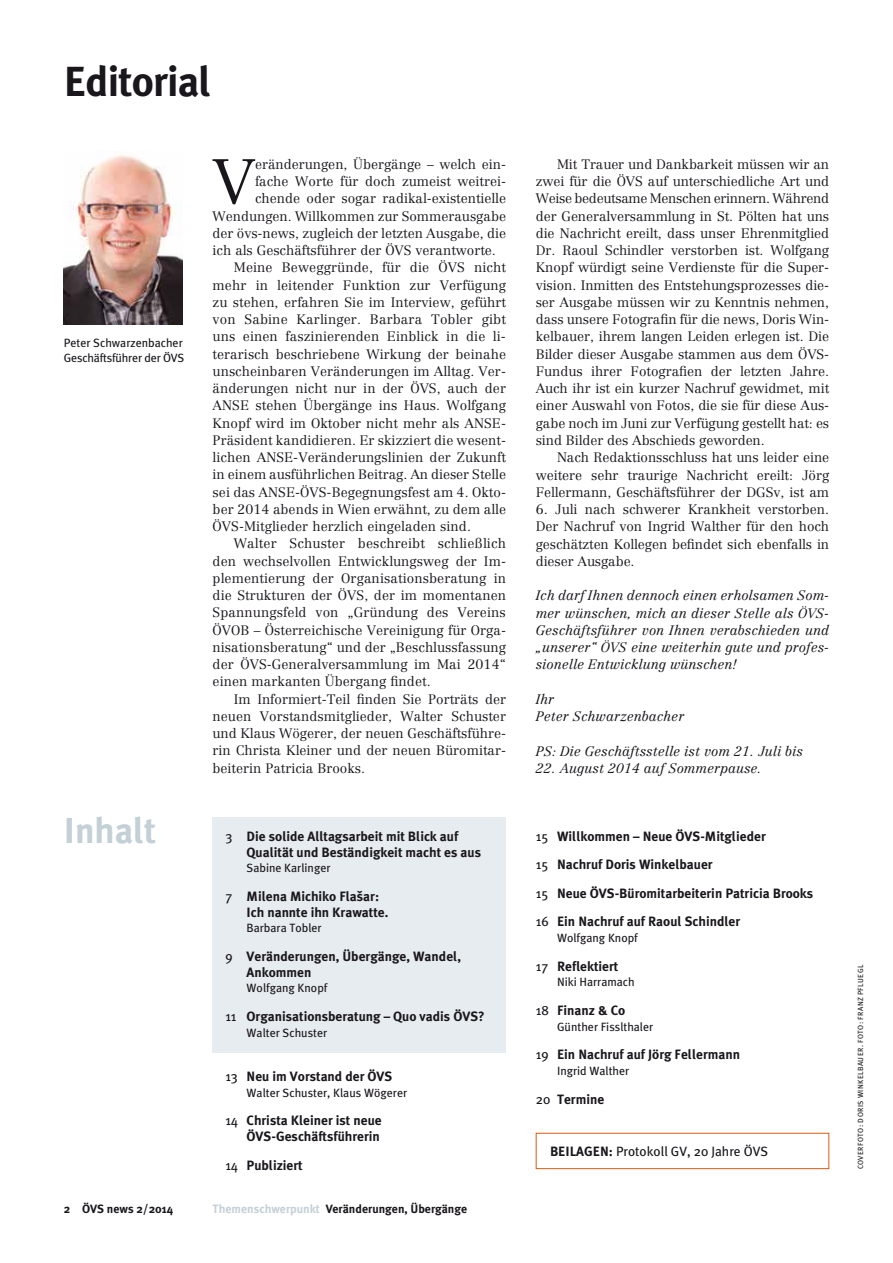
<style>
.page{position:relative;width:893px;height:1263px;background:#fff}
.page>*{position:absolute;margin:0;border:0;box-sizing:border-box;transform-origin:0 0}
.t1{font:300 61.95px "Centennial LT Std";color:#1a171c}
.t2{font:700 42px "Meta Plus";letter-spacing:-.02em;color:#1a171c}
.t3{font:700 36px "Meta Plus";color:#c3d0d6}
.t4{font:300 13.5px/17.2px "Centennial LT Std";letter-spacing:.005em;color:#1a171c;text-align:justify}
.t5{font:700 13.5px/15.8px "Meta Plus";color:#1a171c}
.t6{font:italic 300 13.5px/17.2px "Centennial LT Std";color:#1a171c;text-align:justify}
.t7{font:13.5px "Meta Plus";color:#1a171c}
.t8{font:12px/15px "Meta Plus";color:#1a171c}
.t9{font:700 12px "Meta Plus";color:#1a171c}
.t10{font:7.5px "Meta Plus";letter-spacing:.05em;color:#1a171c}
.s1{font-weight:400}
.s2{color:#c3d0d6}
.s3{font-weight:700}
</style>
<div class="page">
<div style="left:213px;top:817px;width:293px;height:236px;background:#e6ecef"></div>
<img style="left:64px;top:155px;width:119px;height:170px">
<div style="left:536px;top:1133px;width:293px;height:36px;border:1px solid #dc5b10"></div>
<h2 class="t2" style="left:64px;top:58px;width:149px">Editorial</h2>
<p class="t8" style="left:64px;top:335px;width:120px">Peter Schwarzenbacher<br>Geschäftsführer der ÖVS</p>
<h3 class="t3" style="left:64px;top:810px;width:94px">Inhalt</h3>
<h1 class="t1" style="left:213px;top:145px;width:44px">V</h1>
<p class="t4" style="left:255px;top:155px;width:252px">eränderungen, Übergänge – welch ein-</p>
<p class="t4" style="left:255px;top:173px;width:252px">fache Worte für doch zumeist weitrei-</p>
<p class="t4" style="left:255px;top:190px;width:252px">chende oder sogar radikal-existentielle</p>
<p class="t4" style="left:213px;top:207px;width:295px">Wendungen. Willkommen zur Sommerausgabe</p>
<p class="t4" style="left:213px;top:224px;width:295px">der övs-news, zugleich der letzten Ausgabe, die</p>
<p class="t4" style="left:213px;top:242px;width:285px">ich als Geschäftsführer der ÖVS verantworte.</p>
<p class="t4" style="left:234px;top:259px;width:274px">Meine Beweggründe, für die ÖVS nicht</p>
<p class="t4" style="left:213px;top:276px;width:295px">mehr in leitender Funktion zur Verfügung</p>
<p class="t4" style="left:213px;top:293px;width:295px">zu stehen, erfahren Sie im Interview, geführt</p>
<p class="t4" style="left:213px;top:311px;width:295px">von Sabine Karlinger. Barbara Tobler gibt</p>
<p class="t4" style="left:213px;top:328px;width:295px">uns einen faszinierenden Einblick in die li-</p>
<p class="t4" style="left:213px;top:345px;width:295px">terarisch beschriebene Wirkung der beinahe</p>
<p class="t4" style="left:213px;top:363px;width:295px">unscheinbaren Veränderungen im Alltag. Ver-</p>
<p class="t4" style="left:213px;top:380px;width:295px">änderungen nicht nur in der ÖVS, auch der</p>
<p class="t4" style="left:213px;top:397px;width:295px">ANSE stehen Übergänge ins Haus. Wolfgang</p>
<p class="t4" style="left:213px;top:414px;width:295px">Knopf wird im Oktober nicht mehr als ANSE-</p>
<p class="t4" style="left:213px;top:432px;width:293px">Präsident kandidieren. Er skizziert die wesent-</p>
<p class="t4" style="left:213px;top:449px;width:295px">lichen ANSE-Veränderungslinien der Zukunft</p>
<p class="t4" style="left:213px;top:466px;width:295px">in einem ausführlichen Beitrag. An dieser Stelle</p>
<p class="t4" style="left:213px;top:483px;width:295px">sei das ANSE-ÖVS-Begegnungsfest am 4. Okto-</p>
<p class="t4" style="left:213px;top:501px;width:295px">ber 2014 abends in Wien erwähnt, zu dem alle</p>
<p class="t4" style="left:213px;top:518px;width:260px">ÖVS-Mitglieder herzlich eingeladen sind.</p>
<p class="t4" style="left:234px;top:535px;width:274px">Walter Schuster beschreibt schließlich</p>
<p class="t4" style="left:213px;top:552px;width:295px">den wechselvollen Entwicklungsweg der Im-</p>
<p class="t4" style="left:213px;top:570px;width:295px">plementierung der Organisationsberatung in</p>
<p class="t4" style="left:213px;top:587px;width:295px">die Strukturen der ÖVS, der im momentanen</p>
<p class="t4" style="left:213px;top:604px;width:295px">Spannungsfeld von „Gründung des Vereins</p>
<p class="t4" style="left:213px;top:621px;width:295px">ÖVOB – Österreichische Vereinigung für Orga-</p>
<p class="t4" style="left:213px;top:639px;width:295px">nisationsberatung“ und der „Beschlussfassung</p>
<p class="t4" style="left:213px;top:656px;width:295px">der ÖVS-Generalversammlung im Mai 2014“</p>
<p class="t4" style="left:213px;top:673px;width:220px">einen markanten Übergang findet.</p>
<p class="t4" style="left:234px;top:690px;width:274px">Im Informiert-Teil finden Sie Porträts der</p>
<p class="t4" style="left:213px;top:708px;width:295px">neuen Vorstandsmitglieder, Walter Schuster</p>
<p class="t4" style="left:213px;top:725px;width:295px">und Klaus Wögerer, der neuen Geschäftsführe-</p>
<p class="t4" style="left:213px;top:742px;width:295px">rin Christa Kleiner und der neuen Büromitar-</p>
<p class="t4" style="left:213px;top:759px;width:154px">beiterin Patricia Brooks.</p>
<p class="t5" style="left:247px;top:828px;width:236px;text-indent:-21px"><span class="s1">3</span> Die solide Alltagsarbeit mit Blick auf<br>Qualität und Beständigkeit macht es aus</p>
<p class="t8" style="left:247px;top:861px;width:85px">Sabine Karlinger</p>
<p class="t5" style="left:247px;top:888px;width:143px;text-indent:-21px"><span class="s1">7</span> Milena Michiko Fla˘sar:<br>Ich nannte ihn Krawatte.</p>
<p class="t8" style="left:247px;top:921px;width:77px">Barbara Tobler</p>
<p class="t5" style="left:247px;top:948px;width:216px;text-indent:-21px"><span class="s1">9</span> Veränderungen, Übergänge, Wandel,<br>Ankommen</p>
<p class="t8" style="left:247px;top:981px;width:83px">Wolfgang Knopf</p>
<p class="t5" style="left:225px;top:1008px;width:261px"><span class="s1">11</span> Organisationsberatung – Quo vadis ÖVS?</p>
<p class="t8" style="left:247px;top:1025px;width:82px">Walter Schuster</p>
<p class="t5" style="left:225px;top:1068px;width:169px"><span class="s1">13</span> Neu im Vorstand der ÖVS</p>
<p class="t8" style="left:247px;top:1085px;width:162px">Walter Schuster, Klaus Wögerer</p>
<p class="t5" style="left:225px;top:1112px;width:158px;text-align:right"><span class="s1">14</span> Christa Kleiner ist neue<br>ÖVS-Geschäftsführerin</p>
<p class="t5" style="left:225px;top:1157px;width:79px"><span class="s1">14</span> Publiziert</p>
<p class="t9" style="left:64px;top:1202px;width:111px">2 ÖVS news 2/2014</p>
<p class="t9" style="left:213px;top:1202px;width:256px"><span class="s2">Themenschwerpunkt</span> Veränderungen, Übergänge</p>
<p class="t4" style="left:536px;top:156px;width:295px;text-indent:21px">Mit Trauer und Dankbarkeit müssen wir an zwei für die ÖVS auf unterschiedliche Art und Weise bedeutsame Menschen erinnern. Während der Generalversammlung in St. Pölten hat uns die Nachricht ereilt, dass unser Ehrenmitglied Dr. Raoul Schindler verstorben ist. Wolfgang Knopf würdigt seine Verdienste für die Super&shy;vision. Inmitten des Entstehungsprozesses die&shy;ser Ausgabe müssen wir zu Kenntnis nehmen, dass unsere Fotografin für die news, Doris Win&shy;kelbauer, ihrem langen Leiden erlegen ist. Die Bilder dieser Ausgabe stammen aus dem ÖVS-Fundus ihrer Fotografien der letzten Jahre.<br>Auch ihr ist ein kurzer Nachruf gewidmet, mit einer Auswahl von Fotos, die sie für diese Aus&shy;gabe noch im Juni zur Verfügung gestellt hat: es sind Bilder des Abschieds geworden.</p>
<p class="t4" style="left:536px;top:449px;width:295px;text-indent:21px">Nach Redaktionsschluss hat uns leider eine weitere sehr traurige Nachricht ereilt: Jörg Fellermann, Geschäftsführer der DGSv, ist am</p>
<p class="t4" style="left:536px;top:501px;width:295px">6. Juli nach schwerer Krankheit verstorben.<br>Der Nachruf von Ingrid Walther für den hoch geschätzten Kollegen befindet sich ebenfalls in dieser Ausgabe.</p>
<p class="t6" style="left:536px;top:587px;width:295px">Ich darf Ihnen dennoch einen erholsamen Som&shy;mer wünschen, mich an dieser Stelle als ÖVS-Geschäftsführer von Ihnen verabschieden und „unserer“ ÖVS eine weiterhin gute und profes&shy;sionelle Entwicklung wünschen!</p>
<p class="t6" style="left:536px;top:690px;width:150px">Ihr<br>Peter Schwarzenbacher</p>
<p class="t6" style="left:536px;top:742px;width:269px">PS: Die Geschäftsstelle ist vom 21. Juli bis</p>
<p class="t6" style="left:536px;top:759px;width:227px">22. August 2014 auf Sommerpause.</p>
<p class="t5" style="left:536px;top:822px;width:279px;line-height:28.5px"><span class="s1">15</span> Willkommen – Neue ÖVS-Mitglieder<br><span class="s1">15</span> Nachruf Doris Winkelbauer<br><span class="s1">15</span> Neue ÖVS-Büromitarbeiterin Patricia Brooks <span class="s1">16</span> Ein Nachruf auf Raoul Schindler</p>
<p class="t8" style="left:557px;top:930px;width:83px">Wolfgang Knopf</p>
<p class="t5" style="left:536px;top:958px;width:84px"><span class="s1">17</span> Reflektiert</p>
<p class="t8" style="left:557px;top:975px;width:79px">N iki Harramach</p>
<p class="t5" style="left:536px;top:1002px;width:91px"><span class="s1">18</span> Finanz &amp; Co</p>
<p class="t8" style="left:557px;top:1019px;width:98px">Günther Fisslthaler</p>
<p class="t5" style="left:536px;top:1047px;width:206px"><span class="s1">19</span> Ein Nachruf auf Jörg Fellermann</p>
<p class="t8" style="left:557px;top:1063px;width:74px">I ngrid Walther</p>
<p class="t5" style="left:536px;top:1091px;width:70px"><span class="s1">20</span> Termine</p>
<p class="t7" style="left:550px;top:1144px;width:211px"><span class="s3">BEILAGEN:</span> Protokoll GV, 20 Jahre ÖVS</p>
<p class="t10" style="left:856px;top:1169px;width:206px;rotate:-90deg">Coverfoto: Doris Winkelbauer. Foto: Franz Pfluegl</p>
</div>
